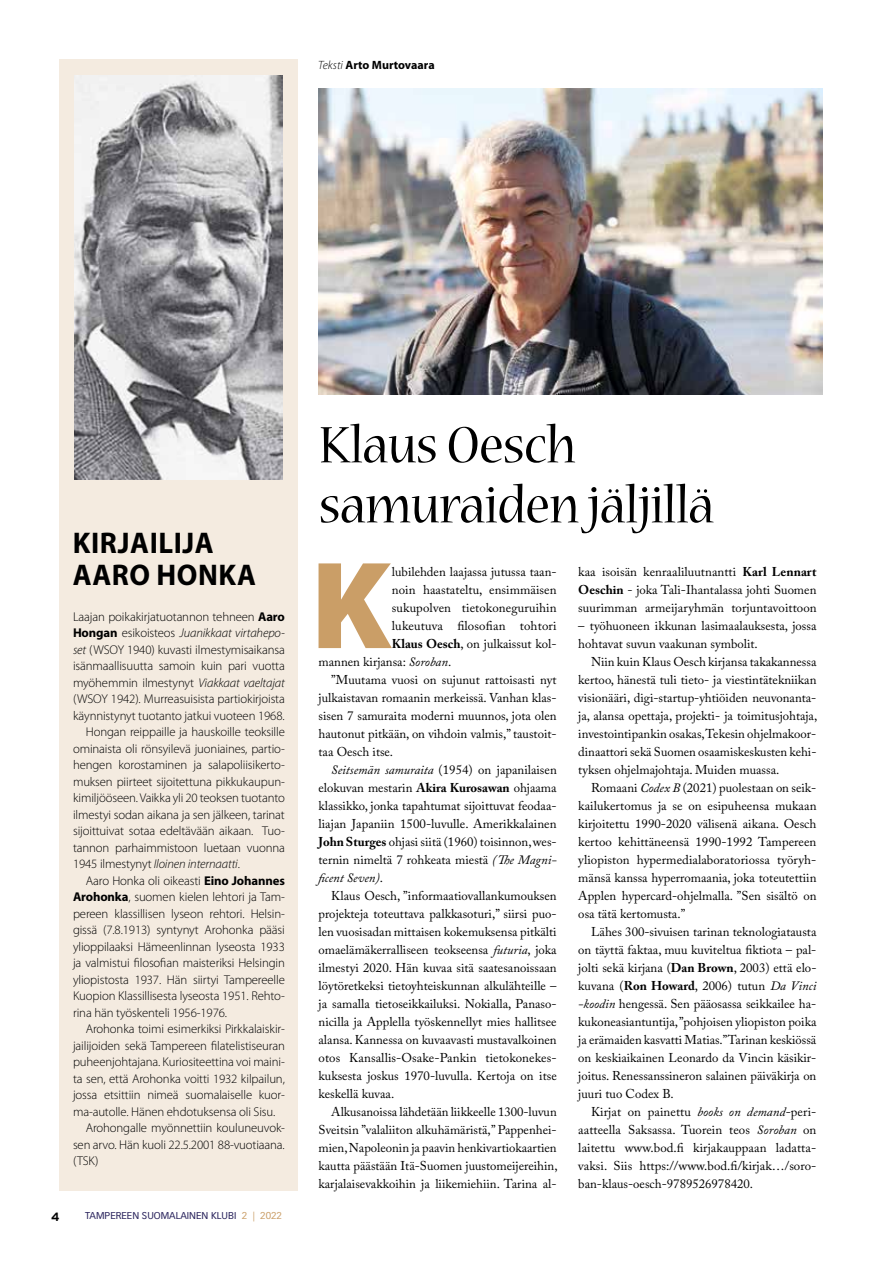
<style>
.page{position:relative;width:893px;height:1263px;background:#fff}
.page>*{position:absolute;margin:0;border:0;box-sizing:border-box;transform-origin:0 0}
.t1{font:900 125.55px "Myriad Pro";color:#ca9e67}
.t2{font:57px/60px "Nueva Std";letter-spacing:-.01em;color:#000;scale:.95 1}
.t3{font:700 30px/31.5px "Myriad Pro";letter-spacing:.02em;color:#000;scale:.96 1}
.t4{font:12.75px/18px "Adobe Caslon Pro";color:#000;text-align:justify}
.t5{font:300 12.75px "Myriad Pro";letter-spacing:-.01em;color:#000}
.t6{font:italic 300 12.75px "Myriad Pro";letter-spacing:-.01em;color:#000}
.t7{font:italic 12.75px "Adobe Caslon Pro";color:#000}
.t8{font:700 12px "Myriad Pro";letter-spacing:-.005em;color:#000}
.t9{font:700 12px "Interstate";color:#000}
.t10{font:9.75px "Vectora LT Std";color:#29235c}
.s1{font-weight:300;font-style:italic}
.s2{font-weight:700}
.s3{font-weight:700;font-style:normal}
.s4{font-style:normal}
.s5{font-style:italic}
.s6{color:#ca9e67}
</style>
<div class="page">
<div style="left:60px;top:60px;width:238px;height:1131px;background:#f4ebe0"></div>
<img style="left:75px;top:75px;width:207px;height:404px">
<img style="left:318px;top:88px;width:504px;height:306px">
<p class="t8" style="left:318px;top:57px;width:118px"><span class="s1">Teksti</span> Arto Murtovaara</p>
<h3 class="t3" style="left:73px;top:526px;width:192px">KIRJAILIJA<br>AARO HONKA</h3>
<p class="t5" style="left:73px;top:609px;width:213px">Laajan poikakirjatuotannon tehneen <span class="s2">Aaro</span></p>
<p class="t6" style="left:73px;top:625px;width:213px"><span class="s3">Hongan</span> <span class="s4">esikoisteos</span> Juanikkaat virtahepo-</p>
<p class="t5" style="left:73px;top:642px;width:213px"><span class="s5">set</span> (WSOY 1940) kuvasti ilmestymisaikansa</p>
<p class="t5" style="left:73px;top:658px;width:213px">isänmaallisuutta samoin kuin pari vuotta</p>
<p class="t5" style="left:73px;top:675px;width:213px">myöhemmin ilmestynyt <span class="s5">Viakkaat vaeltajat</span></p>
<p class="t5" style="left:73px;top:691px;width:213px">(WSOY 1942). Murreasuisista partiokirjoista</p>
<p class="t5" style="left:73px;top:708px;width:213px">käynnistynyt tuotanto jatkui vuoteen 1968.</p>
<p class="t5" style="left:86px;top:724px;width:201px">Hongan reippaille ja hauskoille teoksille</p>
<p class="t5" style="left:73px;top:741px;width:213px">ominaista oli rönsyilevä juoniaines, partio-</p>
<p class="t5" style="left:73px;top:757px;width:213px">hengen korostaminen ja salapoliisikerto-</p>
<p class="t5" style="left:73px;top:774px;width:213px">muksen piirteet sijoitettuna pikkukaupun-</p>
<p class="t5" style="left:73px;top:790px;width:213px">kimiljööseen. Vaikka yli 20 teoksen tuotanto</p>
<p class="t5" style="left:73px;top:807px;width:213px">ilmestyi sodan aikana ja sen jälkeen, tarinat</p>
<p class="t5" style="left:73px;top:823px;width:213px">sijoittuivat sotaa edeltävään aikaan. Tuo-</p>
<p class="t5" style="left:73px;top:840px;width:213px">tannon parhaimmistoon luetaan vuonna</p>
<p class="t6" style="left:73px;top:856px;width:168px"><span class="s4">1945 ilmestynyt</span> Iloinen internaatti<span class="s4">.</span></p>
<p class="t5" style="left:86px;top:873px;width:201px">Aaro Honka oli oikeasti <span class="s2">Eino Johannes</span></p>
<p class="t5" style="left:73px;top:889px;width:213px"><span class="s2">Arohonka</span>, suomen kielen lehtori ja Tam-</p>
<p class="t5" style="left:73px;top:906px;width:213px">pereen klassillisen lyseon rehtori. Helsin-</p>
<p class="t5" style="left:73px;top:922px;width:213px">gissä (7.8.1913) syntynyt Arohonka pääsi</p>
<p class="t5" style="left:73px;top:939px;width:213px">ylioppilaaksi Hämeenlinnan lyseosta 1933</p>
<p class="t5" style="left:73px;top:955px;width:213px">ja valmistui filosofian maisteriksi Helsingin</p>
<p class="t5" style="left:73px;top:972px;width:213px">yliopistosta 1937. Hän siirtyi Tampereelle</p>
<p class="t5" style="left:73px;top:988px;width:213px">Kuopion Klassillisesta lyseosta 1951. Rehto-</p>
<p class="t5" style="left:73px;top:1005px;width:156px">rina hän työskenteli 1956-1976.</p>
<p class="t5" style="left:86px;top:1021px;width:201px">Arohonka toimi esimerkiksi Pirkkalaiskir-</p>
<p class="t5" style="left:73px;top:1038px;width:213px">jailijoiden sekä Tampereen filatelistiseuran</p>
<p class="t5" style="left:73px;top:1054px;width:213px">puheenjohtajana. Kuriositeettina voi maini-</p>
<p class="t5" style="left:73px;top:1071px;width:213px">ta sen, että Arohonka voitti 1932 kilpailun,</p>
<p class="t5" style="left:73px;top:1087px;width:213px">jossa etsittiin nimeä suomalaiselle kuor-</p>
<p class="t5" style="left:73px;top:1104px;width:204px">ma-autolle. Hänen ehdotuksensa oli Sisu.</p>
<p class="t5" style="left:86px;top:1120px;width:201px">Arohongalle myönnettiin kouluneuvok-</p>
<p class="t5" style="left:73px;top:1137px;width:213px">sen arvo. Hän kuoli 22.5.2001 88-vuotiaana.</p>
<p class="t5" style="left:73px;top:1153px;width:27px">(TSK)</p>
<p class="t9" style="left:51px;top:1210px;width:10px">4</p>
<p class="t10" style="left:85px;top:1210px;width:198px">TAMPEREEN SUOMALAINEN KLUBI <span class="s6">2 | 2022</span></p>
<h2 class="t2" style="left:319px;top:418px;width:418px">Klaus Oesch samuraiden jäljillä</h2>
<h1 class="t1" style="left:311px;top:522px;width:83px">K</h1>
<p class="t4" style="left:392px;top:563px;width:166px">lubilehden laajassa jutussa taan-</p>
<p class="t4" style="left:392px;top:581px;width:166px">noin haastateltu, ensimmäisen</p>
<p class="t4" style="left:392px;top:599px;width:166px">sukupolven tietokoneguruihin</p>
<p class="t4" style="left:392px;top:617px;width:166px">lukeutuva filosofian tohtori</p>
<p class="t4" style="left:392px;top:635px;width:166px"><span class="s2">Klaus Oesch</span>, on julkaissut kol-</p>
<p class="t4" style="left:319px;top:653px;width:134px">mannen kirjansa: <span class="s5">Soroban</span>.</p>
<p class="t4" style="left:331px;top:671px;width:227px">”Muutama vuosi on sujunut rattoisasti nyt</p>
<p class="t4" style="left:319px;top:689px;width:240px">julkaistavan romaanin merkeissä. Vanhan klas-</p>
<p class="t4" style="left:319px;top:707px;width:240px">sisen 7 samuraita moderni muunnos, jota olen</p>
<p class="t4" style="left:319px;top:725px;width:240px">hautonut pitkään, on vihdoin valmis,” taustoit-</p>
<p class="t4" style="left:319px;top:743px;width:76px">taa Oesch itse.</p>
<p class="t4" style="left:331px;top:761px;width:227px"><span class="s5">Seitsemän samuraita</span> (1954) on japanilaisen</p>
<p class="t4" style="left:319px;top:779px;width:240px">elokuvan mestarin <span class="s2">Akira Kurosawan</span> ohjaama</p>
<p class="t4" style="left:319px;top:797px;width:240px">klassikko, jonka tapahtumat sijoittuvat feodaa-</p>
<p class="t4" style="left:319px;top:815px;width:240px">liajan Japaniin 1500-luvulle. Amerikkalainen</p>
<p class="t4" style="left:319px;top:833px;width:240px"><span class="s2">John Sturges</span> ohjasi siitä (1960) toisinnon, wes-</p>
<p class="t4" style="left:319px;top:851px;width:240px">ternin nimeltä 7 rohkeata miestä <span class="s5">(The Magni-</span></p>
<p class="t7" style="left:319px;top:870px;width:66px">ficent Seven)<span class="s4">.</span></p>
<p class="t4" style="left:331px;top:887px;width:227px">Klaus Oesch, ”informaatiovallankumouksen</p>
<p class="t4" style="left:319px;top:905px;width:240px">projekteja toteuttava palkkasoturi,” siirsi puo-</p>
<p class="t4" style="left:319px;top:923px;width:240px">len vuosisadan mittaisen kokemuksensa pitkälti</p>
<p class="t4" style="left:319px;top:941px;width:240px">omaelämäkerralliseen teokseensa <span class="s5">futuria</span>, joka</p>
<p class="t4" style="left:319px;top:959px;width:240px">ilmestyi 2020. Hän kuvaa sitä saatesanoissaan</p>
<p class="t4" style="left:319px;top:977px;width:240px">löytöretkeksi tietoyhteiskunnan alkulähteille –</p>
<p class="t4" style="left:319px;top:995px;width:240px">ja samalla tietoseikkailuksi. Nokialla, Panaso-</p>
<p class="t4" style="left:319px;top:1013px;width:240px">nicilla ja Applella työskennellyt mies hallitsee</p>
<p class="t4" style="left:319px;top:1031px;width:240px">alansa. Kannessa on kuvaavasti mustavalkoinen</p>
<p class="t4" style="left:319px;top:1049px;width:240px">otos Kansallis-Osake-Pankin tietokonekes-</p>
<p class="t4" style="left:319px;top:1067px;width:240px">kuksesta joskus 1970-luvulla. Kertoja on itse</p>
<p class="t4" style="left:319px;top:1085px;width:77px">keskellä kuvaa.</p>
<p class="t4" style="left:331px;top:1103px;width:227px">Alkusanoissa lähdetään liikkeelle 1300-luvun</p>
<p class="t4" style="left:319px;top:1121px;width:240px">Sveitsin ”valaliiton alkuhämäristä,” Pappenhei-</p>
<p class="t4" style="left:319px;top:1139px;width:240px">mien, Napoleonin ja paavin henkivartiokaartien</p>
<p class="t4" style="left:319px;top:1157px;width:240px">kautta päästään Itä-Suomen juustomeijereihin,</p>
<p class="t4" style="left:319px;top:1175px;width:240px">karjalaisevakkoihin ja liikemiehiin. Tarina al-</p>
<p class="t4" style="left:578px;top:563px;width:240px">kaa isoisän kenraaliluutnantti <span class="s2">Karl Lennart Oeschin</span> - joka Tali-Ihantalassa johti Suomen suurimman armeijaryhmän torjuntavoittoon</p>
<p class="t4" style="left:578px;top:617px;width:240px">– työhuoneen ikkunan lasimaalauksesta, jossa hohtavat suvun vaakunan symbolit.</p>
<p class="t4" style="left:578px;top:653px;width:241px;text-indent:13px">Niin kuin Klaus Oesch kirjansa takakannessa kertoo, hänestä tuli tieto- ja viestintätekniikan visionääri, digi-startup-yhtiöiden neuvonanta&shy;ja, alansa opettaja, projekti- ja toimitusjohtaja, investointipankin osakas, Tekesin ohjelmakoor&shy;dinaattori sekä Suomen osaamiskeskusten kehi&shy;tyksen ohjelmajohtaja. Muiden muassa.</p>
<p class="t4" style="left:578px;top:779px;width:240px;text-indent:13px">Romaani <span class="s5">Codex B</span> (2021) puolestaan on seik&shy;kailukertomus ja se on esipuheensa mukaan kirjoitettu 1990-2020 välisenä aikana. Oesch kertoo kehittäneensä 1990-1992 Tampereen yliopiston hypermedialaboratoriossa työryh&shy;mänsä kanssa hyperromaania, joka toteutettiin Applen hypercard-ohjelmalla. ”Sen sisältö on osa tätä kertomusta.”</p>
<p class="t4" style="left:578px;top:923px;width:240px;text-indent:13px">Lähes 300-sivuisen tarinan teknologiatausta on täyttä faktaa, muu kuviteltua fiktiota – pal&shy;jolti sekä kirjana (<span class="s2">Dan Brown</span>, 2003) että elo&shy;kuvana (<span class="s2">Ron Howard</span>, 2006) tutun <span class="s5">Da Vinci -koodin</span> hengessä. Sen pääosassa seikkailee ha&shy;kukoneasiantuntija, ”pohjoisen yliopiston poika ja erämaiden kasvatti Matias.” Tarinan keskiössä on keskiaikainen Leonardo da Vincin käsikir&shy;joitus. Renessanssineron salainen päiväkirja on juuri tuo Codex B.</p>
<p class="t4" style="left:578px;top:1103px;width:240px;text-indent:13px">Kirjat on painettu <span class="s5">books on demand</span>-peri&shy;aatteella Saksassa. Tuorein teos <span class="s5">Soroban</span> on laitettu www.bod.fi kirjakauppaan ladatta&shy;vaksi. Siis https://www.bod.fi/kirjak…/soro&shy;ban-klaus-oesch-9789526978420.</p>
</div>
